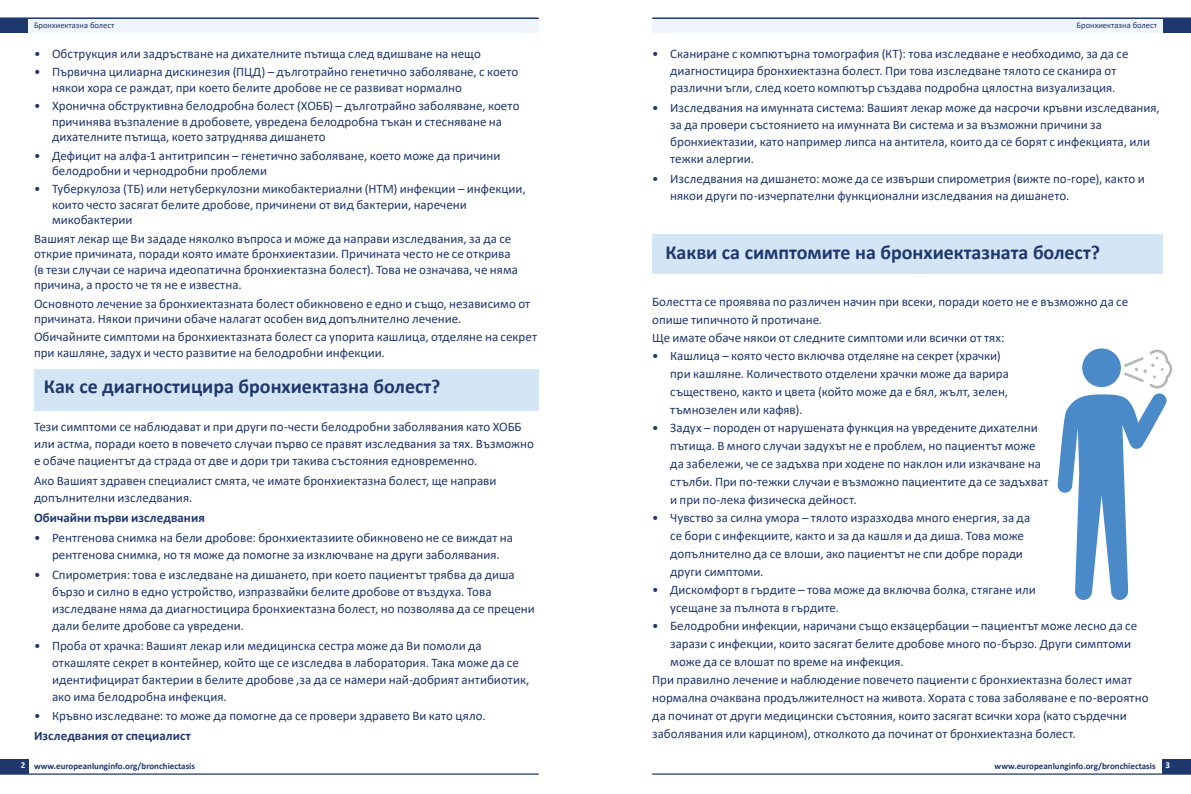
<style>
.page{position:relative;width:1191px;height:794px;background:#fff}
.page>*{position:absolute;margin:0;border:0;box-sizing:border-box;transform-origin:0 0}
.t1{font:700 20px "Calibri";color:#1e376d}
.H___B-head{font:13px/18px "Calibri";color:#1e376d}
.H___B-head-2{font:700 13px "Calibri";letter-spacing:.005em;color:#1e376d}
.Folio_left{font:700 9px "Calibri";color:#1e376d}
.Folio_left-2{font:700 9px "Calibri";color:#fff}
.t2{font:8.5px "Calibri";color:#1e376d}
.s1{color:#fff}
</style>
<div class="page">
<div style="left:0;top:18px;width:539px;height:14px;background:#eff5fb"></div>
<div style="left:652px;top:18px;width:539px;height:14px;background:#eff5fb"></div>
<div style="left:0;top:759px;width:28px;height:15px;background:#1e376d"></div>
<div style="left:0;top:18px;width:28px;height:14px;background:#1e376d"></div>
<div style="left:1162px;top:18px;width:29px;height:14px;background:#1e376d"></div>
<div style="left:1162px;top:759px;width:29px;height:15px;background:#1e376d"></div>
<hr style="left:0;top:773px;width:539px;height:1px;background:#1e376d">
<hr style="left:0;top:17px;width:539px;height:2px;background:#1e376d">
<hr style="left:652px;top:17px;width:539px;height:2px;background:#1e376d">
<hr style="left:652px;top:773px;width:539px;height:1px;background:#1e376d">
<div style="left:34px;top:369px;width:505px;height:42px;background:#d4e5f5"></div>
<div style="left:652px;top:234px;width:510px;height:40px;background:#d4e5f5"></div>
<svg style="left:1057px;top:349px;width:115px;height:251px"></svg>
<p class="t2" style="left:34px;top:20px;width:82px">Бронхиектазна болест</p>
<p class="t2" style="left:1076px;top:20px;width:82px">Бронхиектазна болест</p>
<p class="H___B-head" style="left:34px;top:44px;width:448px">• Обструкция или задръстване на дихателните пътища след вдишване на нещо</p>
<p class="H___B-head" style="left:52px;top:64px;width:468px;line-height:15.5px;text-indent:-18px">• Първична цилиарна дискинезия (ПЦД) – дълготрайно генетично заболяване, с което някои хора се раждат, при което белите дробове не се развиват нормално</p>
<p class="H___B-head" style="left:52px;top:98px;width:469px;line-height:15.5px;text-indent:-18px">• Хронична обструктивна белодробна болест (ХОББ) – дълготрайно заболяване, което причинява възпаление в дробовете, увредена белодробна тъкан и стесняване на дихателните пътища, което затруднява дишането</p>
<p class="H___B-head" style="left:52px;top:147px;width:450px;line-height:15.5px;text-indent:-18px">• Дефицит на алфа-1 антитрипсин – генетично заболяване, което може да причини белодробни и чернодробни проблеми</p>
<p class="H___B-head" style="left:52px;top:181px;width:475px;line-height:15.5px;text-indent:-18px">• Туберкулоза (ТБ) или нетуберкулозни микобактериални (НТМ) инфекции – инфекции, които често засягат белите дробове, причинени от вид бактерии, наречени микобактерии</p>
<p class="H___B-head" style="left:34px;top:230px;width:485px;line-height:15.5px">Вашият лекар ще Ви зададе няколко въпроса и може да направи изследвания, за да се открие причината, поради която имате бронхиектазии. Причината често не се открива (в тези случаи се нарича идеопатична бронхиектазна болест). Това не означава, че няма причина, а просто че тя не е известна.</p>
<p class="H___B-head" style="left:34px;top:295px;width:498px;line-height:15.5px">Основното лечение за бронхиектазната болест обикновено е едно и също, независимо от причината. Някои причини обаче налагат особен вид допълнително лечение.</p>
<p class="H___B-head" style="left:34px;top:329px;width:504px;line-height:15.5px">Обичайните симптоми на бронхиектазната болест са упорита кашлица, отделяне на секрет при кашляне, задух и често развитие на белодробни инфекции.</p>
<p class="t1" style="left:44px;top:372px;width:398px">Как се диагностицира бронхиектазна болест?</p>
<p class="H___B-head" style="left:34px;top:418px;width:501px;line-height:17px">Тези симптоми се наблюдават и при други по-чести белодробни заболявания като ХОББ или астма, поради което в повечето случаи първо се правят изследвания за тях. Възможно е обаче пациентът да страда от две и дори три такива състояния едновременно.</p>
<p class="H___B-head" style="left:34px;top:472px;width:464px;line-height:17px">Ако Вашият здравен специалист смята, че имате бронхиектазна болест, ще направи допълнителни изследвания.</p>
<p class="H___B-head-2" style="left:34px;top:508px;width:172px">Обичайни първи изследвания</p>
<p class="H___B-head" style="left:34px;top:529px;width:480px;line-height:17px;text-align:center">• Рентгенова снимка на бели дробове: бронхиектазиите обикновено не се виждат на рентгенова снимка, но тя може да помогне за изключване на други заболявания.</p>
<p class="H___B-head" style="left:52px;top:565px;width:484px;line-height:17px;text-indent:-18px">• Спирометрия: това е изследване на дишането, при което пациентът трябва да диша бързо и силно в едно устройство, изпразвайки белите дробове от въздуха. Това изследване няма да диагностицира бронхиектазна болест, но позволява да се прецени дали белите дробове са увредени.</p>
<p class="H___B-head" style="left:52px;top:636px;width:479px;line-height:17px;text-indent:-18px">• Проба от храчка: Вашият лекар или медицинска сестра може да Ви помоли да откашляте секрет в контейнер, който ще се изследва в лаборатория. Така може да се идентифицират бактерии в белите дробове ,за да се намери най-добрият антибиотик, ако има белодробна инфекция.</p>
<p class="H___B-head" style="left:34px;top:707px;width:453px">• Кръвно изследване: то може да помогне да се провери здравето Ви като цяло.</p>
<p class="H___B-head-2" style="left:34px;top:727px;width:158px">Изследвания от специалист</p>
<p class="H___B-head" style="left:652px;top:45px;width:478px;line-height:17px;text-align:center">• Сканиране с компютърна томография (КТ): това изследване е необходимо, за да се диагностицира бронхиектазна болест. При това изследване тялото се сканира от различни ъгли, след което компютър създава подробна цялостна визуализация.</p>
<p class="H___B-head" style="left:670px;top:99px;width:491px;line-height:17px;text-indent:-18px">• Изследвания на имунната система: Вашият лекар може да насрочи кръвни изследвания, за да провери състоянието на имунната Ви система и за възможни причини за бронхиектазии, като например липса на антитела, които да се борят с инфекцията, или тежки алергии.</p>
<p class="H___B-head" style="left:670px;top:169px;width:476px;line-height:17px;text-indent:-18px">• Изследвания на дишането: може да се извърши спирометрия (вижте по-горе), както и някои други по-изчерпателни функционални изследвания на дишането.</p>
<p class="t1" style="left:665px;top:238px;width:436px">Какви са симптомите на бронхиектазната болест?</p>
<p class="H___B-head" style="left:652px;top:292px;width:477px">Болестта се проявява по различен начин при всеки, поради което не е възможно да се опише типичното й протичане.</p>
<p class="H___B-head" style="left:652px;top:328px;width:354px">Ще имате обаче някои от следните симптоми или всички от тях:</p>
<p class="H___B-head" style="left:670px;top:346px;width:340px;text-indent:-18px">• Кашлица – която често включва отделяне на секрет (храчки) при кашляне. Количеството отделени храчки може да варира съществено, както и цвета (който може да е бял, жълт, зелен, тъмнозелен или кафяв).</p>
<p class="H___B-head" style="left:670px;top:418px;width:380px;text-indent:-18px">• Задух – породен от нарушената функция на увредените дихателни пътища. В много случаи задухът не е проблем, но пациентът може да забележи, че се задъхва при ходене по наклон или изкачване на стълби. При по-тежки случаи е възможно пациентите да се задъхват и при по-лека физическа дейност.</p>
<p class="H___B-head" style="left:670px;top:508px;width:361px;text-indent:-18px">• Чувство за силна умора – тялото изразходва много енергия, за да се бори с инфекциите, както и за да кашля и да диша. Това може допълнително да се влоши, ако пациентът не спи добре поради други симптоми.</p>
<p class="H___B-head" style="left:670px;top:580px;width:367px;text-indent:-18px">• Дискомфорт в гърдите – това може да включва болка, стягане или усещане за пълнота в гърдите.</p>
<p class="H___B-head" style="left:670px;top:616px;width:468px;text-indent:-18px">• Белодробни инфекции, наричани също екзацербации – пациентът може лесно да се зарази с инфекции, които засягат белите дробове много по-бързо. Други симптоми може да се влошат по време на инфекция.</p>
<p class="H___B-head" style="left:652px;top:670px;width:498px">При правилно лечение и наблюдение повечето пациенти с бронхиектазна болест имат нормална очаквана продължителност на живота. Хората с това заболяване е по-вероятно да починат от други медицински състояния, които засягат всички хора (като сърдечни заболявания или карцином), отколкото да починат от бронхиектазна болест.</p>
<p class="Folio_left" style="left:21px;top:759px;width:176px"><span class="s1">2</span> www.europeanlunginfo.org/bronchiectasis</p>
<p class="Folio_left-2" style="left:1165px;top:759px;width:6px">3</p>
<p class="Folio_left" style="left:994px;top:759px;width:163px">www.europeanlunginfo.org/bronchiectasis</p>
</div>
